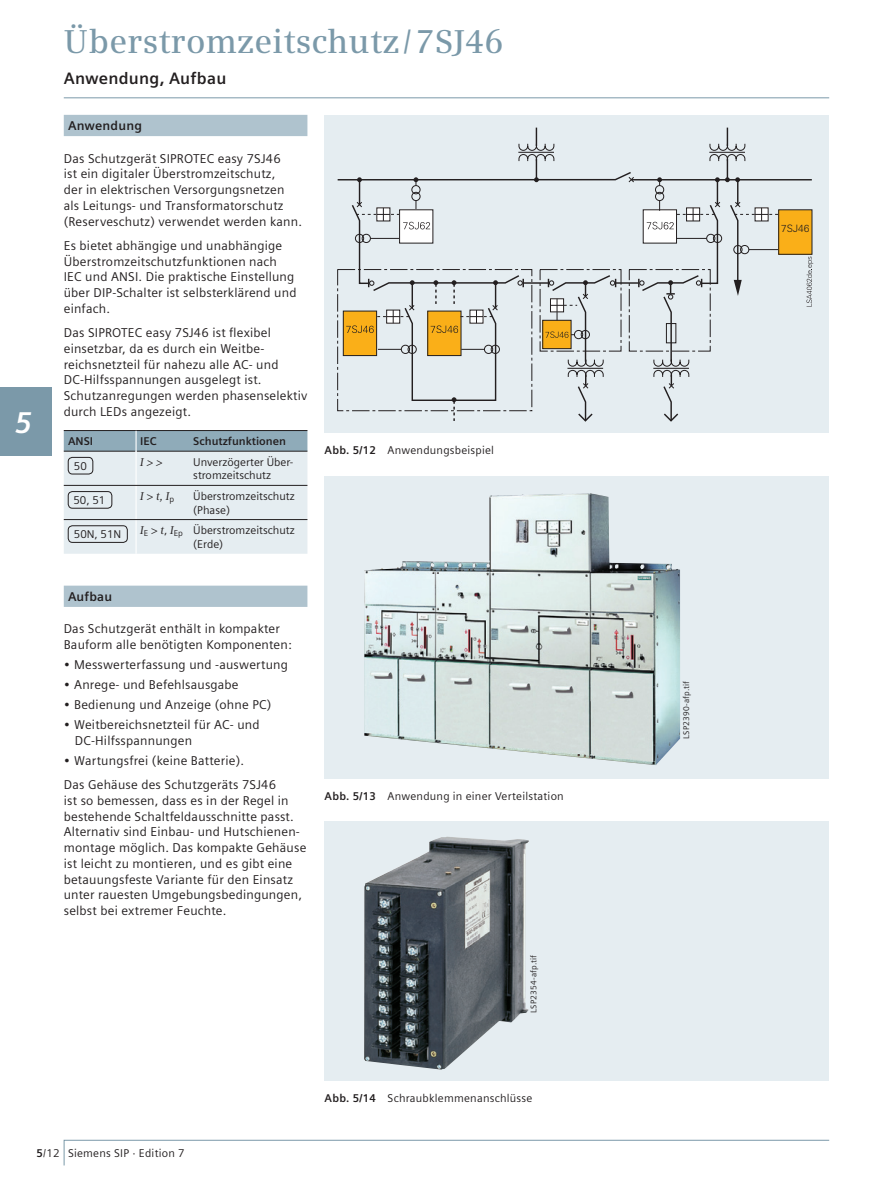
<style>
.page{position:relative;width:893px;height:1191px;background:#fff}
.page>*{position:absolute;margin:0;border:0;box-sizing:border-box;transform-origin:0 0}
.t1{font:600 33px "Siemens Serif";letter-spacing:.005em;color:#7b99a9}
.t2{font:italic 700 30px "Siemens Sans";color:#fff}
.t3{font:700 16.5px "Siemens Sans";letter-spacing:.015em;color:#231f20}
.t4{font:12.75px/15.8px "Siemens Sans";letter-spacing:.015em;color:#231f20}
.t5{font:700 12.75px "Siemens Sans";letter-spacing:.015em;color:#231f20}
.t6{font:11.25px/13.5px "Siemens Sans";letter-spacing:.005em;color:#231f20}
.t7{font:700 11.25px "Siemens Sans";color:#231f20}
.t8{font:italic 11.25px "Siemens Serif";color:#231f20}
.t9{font:italic 11.25px "Siemens Sans";color:#231f20}
.t10{font:300 10.2px "Univers S";color:#231f20}
.t11{font:8.25px "Siemens Sans";letter-spacing:.02em;color:#231f20}
.s1{font-family:"Siemens Serif"}
.s2{font-family:"Siemens Sans";font-style:normal}
.s3{font-family:"Siemens Serif";font-style:italic}
.s4{font-weight:700}
</style>
<div class="page">
<hr style="left:64px;top:97px;width:765px;height:1px;background:#7b99a9">
<svg style="left:63px;top:1139px;width:767px;height:27px"></svg>
<div style="left:64px;top:115px;width:243px;height:21px;background:#afc3ce"></div>
<div style="left:64px;top:585px;width:243px;height:22px;background:#afc3ce"></div>
<svg style="left:64px;top:430px;width:243px;height:124px;background:#d2dde3"></svg>
<hr style="left:136px;top:451px;width:1px;height:34px;background:#fff">
<hr style="left:136px;top:485px;width:1px;height:34px;background:#fff">
<hr style="left:136px;top:520px;width:1px;height:34px;background:#fff">
<hr style="left:64px;top:485px;width:243px;height:1px;background:#231f20">
<hr style="left:64px;top:519px;width:243px;height:1px;background:#231f20">
<div style="left:68px;top:457px;width:25px;height:17px;border:1px solid #231f20;border-radius:4px"></div>
<div style="left:68px;top:491px;width:44px;height:17px;border:1px solid #231f20;border-radius:4px"></div>
<div style="left:68px;top:525px;width:59px;height:17px;border:1px solid #231f20;border-radius:4px"></div>
<div style="left:325px;top:115px;width:504px;height:317px;background:#e5edf1"></div>
<div style="left:779px;top:210px;width:33px;height:44px;background:#faaf18"></div>
<div style="left:778px;top:209px;width:34px;height:45px;border:1px solid #231f20"></div>
<hr style="left:631px;top:179px;width:181px;height:1px;background:#231f20">
<svg style="left:337px;top:128px;width:441px;height:294px"></svg>
<svg style="left:806px;top:257px;width:7px;height:49px"></svg>
<div style="left:325px;top:476px;width:504px;height:302px;background:#e5edf1"></div>
<img style="left:364px;top:493px;width:316px;height:272px">
<div style="left:325px;top:821px;width:504px;height:259px;background:#e5edf1"></div>
<img style="left:364px;top:836px;width:165px;height:234px">
<div style="left:0;top:387px;width:51px;height:68px;background:#7b99a9"></div>
<p class="t2" style="left:15px;top:410px;width:19px">5</p>
<p class="t1" style="left:64px;top:28px;width:441px">Überstromzeitschutz / 7SJ46</p>
<p class="t3" style="left:64px;top:71px;width:164px">Anwendung, Aufbau</p>
<p class="t5" style="left:68px;top:120px;width:76px">Anwendung</p>
<p class="t4" style="left:64px;top:151px;width:240px">Das Schutzgerät SIPROTEC easy 7SJ46<br>ist ein digitaler Überstromzeitschutz,<br>der in elektrischen Versorgungsnetzen als Leitungs- und Transformatorschutz (Reserveschutz) verwendet werden kann.</p>
<p class="t4" style="left:64px;top:238px;width:234px">Es bietet abhängige und unabhängige Überstromzeitschutzfunktionen nach IEC und ANSI. Die praktische Einstellung über DIP-Schalter ist selbsterklärend und einfach.</p>
<p class="t4" style="left:64px;top:326px;width:245px">Das SIPROTEC easy 7SJ46 ist flexibel einsetzbar, da es durch ein Weitbe&shy;reichsnetzteil für nahezu alle AC- und DC-Hilfsspannungen ausgelegt ist.<br>Schutzanregungen werden phasenselektiv durch LEDs angezeigt.</p>
<p class="t7" style="left:68px;top:437px;width:27px">ANSI</p>
<p class="t7" style="left:140px;top:437px;width:18px">IEC</p>
<p class="t7" style="left:193px;top:437px;width:94px">Schutzfunktionen</p>
<p class="t6" style="left:74px;top:460px;width:14px">50</p>
<p class="t9" style="left:140px;top:457px;width:24px"><span class="s1">I</span> &gt; &gt;</p>
<p class="t6" style="left:193px;top:456px;width:102px">Unverzögerter Über&shy;stromzeitschutz</p>
<p class="t6" style="left:73px;top:494px;width:33px">50, 51</p>
<p class="t8" style="left:140px;top:491px;width:35px">I <span class="s2">&gt;</span> t, I<sub>p</sub></p>
<p class="t6" style="left:193px;top:490px;width:103px">Überstromzeitschutz (Phase)</p>
<p class="t6" style="left:74px;top:528px;width:49px">50N, 51N</p>
<p class="t6" style="left:193px;top:524px;width:103px;text-indent:-53px"><span class="s3">I</span><sub>E</sub> &gt; <span class="s3">t</span>, <span class="s3">I</span><sub>Ep</sub> Überstromzeitschutz (Erde)</p>
<p class="t5" style="left:68px;top:591px;width:46px">Aufbau</p>
<p class="t4" style="left:64px;top:622px;width:229px">Das Schutzgerät enthält in kompakter<br>Bauform alle benötigten Komponenten:</p>
<p class="t4" style="left:64px;top:658px;width:226px">• Messwerterfassung und -auswertung</p>
<p class="t4" style="left:64px;top:678px;width:176px">• Anrege- und Befehlsausgabe</p>
<p class="t4" style="left:64px;top:698px;width:209px">• Bedienung und Anzeige (ohne PC)</p>
<p class="t4" style="left:75px;top:718px;width:186px;text-indent:-11px">• Weitbereichsnetzteil für AC- und<br>DC-Hilfsspannungen</p>
<p class="t4" style="left:64px;top:749px;width:214px;line-height:24.3px">• Wartungsfrei (keine Batterie).<br>Das Gehäuse des Schutzgeräts 7SJ46</p>
<p class="t4" style="left:64px;top:793px;width:244px">ist so bemessen, dass es in der Regel in bestehende Schaltfeldausschnitte passt.<br>Alternativ sind Einbau- und Hutschienen&shy;montage möglich. Das kompakte Gehäuse ist leicht zu montieren, und es gibt eine betauungsfeste Variante für den Einsatz unter rauesten Umgebungsbedingungen, selbst bei extremer Feuchte.</p>
<p class="t6" style="left:325px;top:445px;width:171px"><span class="s4">Abb. 5/12</span> Anwendungsbeispiel</p>
<p class="t6" style="left:325px;top:790px;width:241px"><span class="s4">Abb. 5/13</span> Anwendung in einer Verteilstation</p>
<p class="t11" style="left:530px;top:1012px;width:59px;rotate:-90deg">LSP2354-afp.tif</p>
<p class="t6" style="left:325px;top:1092px;width:209px"><span class="s4">Abb. 5/14</span> Schraubklemmenanschlüsse</p>
<p class="t6" style="left:36px;top:1147px;width:150px"><span class="s4">5</span>/12 Siemens SIP · Edition 7</p>
<p class="t10" style="left:781px;top:222px;width:30px">7SJ46</p>
<p class="t11" style="left:683px;top:739px;width:60px;rotate:-90deg">LSP2390-afp.tif</p>
</div>
